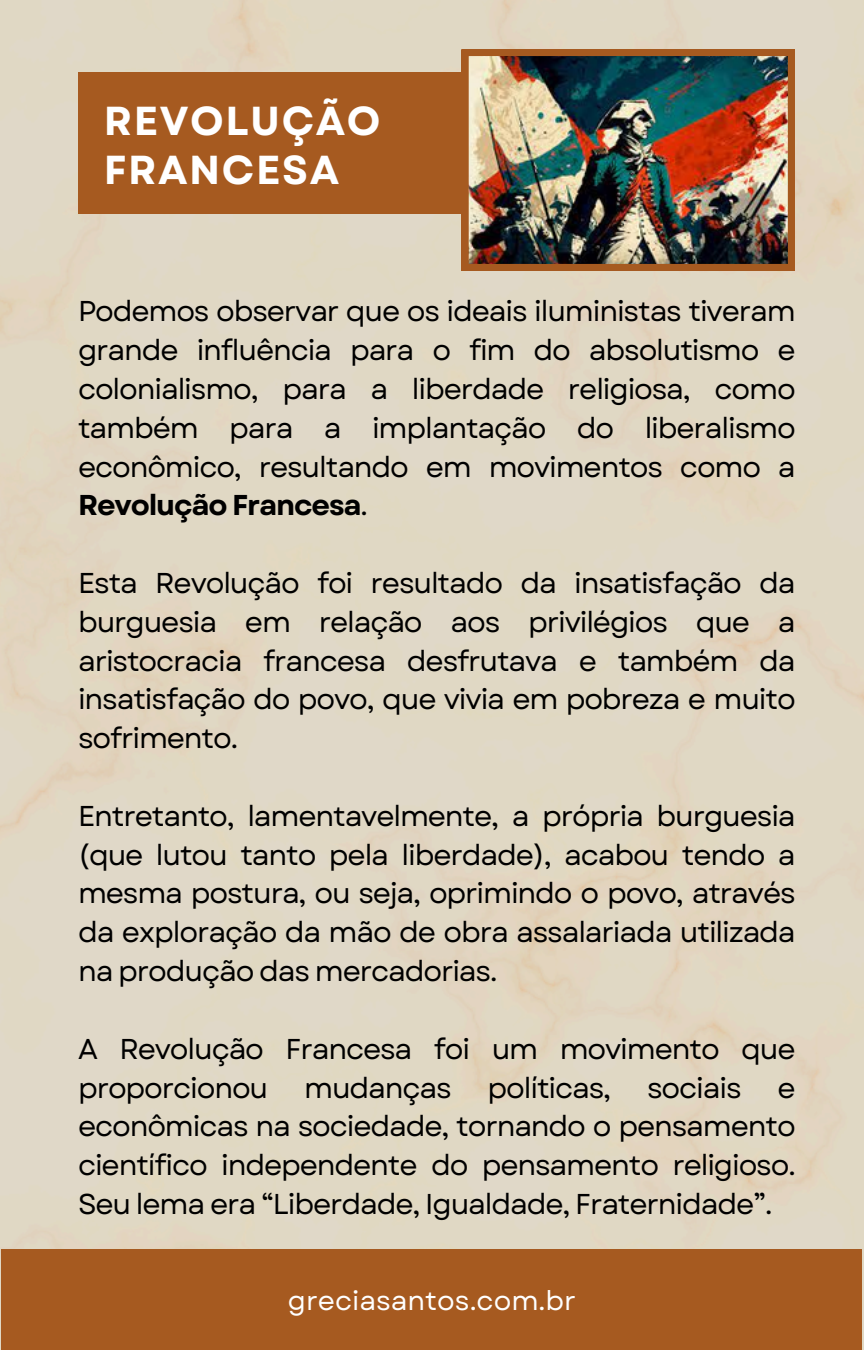
<style>
.page{position:relative;width:864px;height:1350px;background:#e0d8c4}
.page>*{position:absolute;margin:0;border:0;box-sizing:border-box;transform-origin:0 0}
.t1{font:700 40.5px/49.1px "Garet";letter-spacing:.04em;color:#fff}
.t2{font:28.57px/38.7px "Garet";letter-spacing:-.04em;color:#000;text-align:justify}
.t3{font:27px "Garet";color:#fff}
.s1{font-weight:700}
</style>
<div class="page">
<div style="left:2px;top:1249px;width:860px;height:101px;background:#a65a20"></div>
<div style="left:78px;top:72px;width:498px;height:141px;background:#a65a20"></div>
<img style="left:462px;top:49px;width:332px;height:221px">
<p class="t1" style="left:104px;top:96px;width:278px">REVOLUÇÃO<br>FRANCESA</p>
<h1 class="t2" style="left:78px;top:292px;width:719px">Podemos observar que os ideais iluministas tiveram grande influência para o fim do absolutismo e colonialismo, para a liberdade religiosa, como também para a implantação do liberalismo econômico, resultando em movimentos como a <span class="s1">Revolução Francesa</span>.</h1>
<p class="t2" style="left:78px;top:564px;width:719px">Esta Revolução foi resultado da insatisfação da burguesia em relação aos privilégios que a aristocracia francesa desfrutava e também da insatisfação do povo, que vivia em pobreza e muito sofrimento.</p>
<p class="t2" style="left:78px;top:797px;width:719px">Entretanto, lamentavelmente, a própria burguesia (que lutou tanto pela liberdade), acabou tendo a mesma postura, ou seja, oprimindo o povo, através da exploração da mão de obra assalariada utilizada na produção das mercadorias.</p>
<p class="t2" style="left:78px;top:1029px;width:719px">A Revolução Francesa foi um movimento que proporcionou</p>
<p class="t2" style="left:304px;top:1068px;width:149px">mudanças</p>
<p class="t2" style="left:488px;top:1068px;width:125px">políticas,</p>
<p class="t2" style="left:647px;top:1068px;width:96px">sociais</p>
<p class="t2" style="left:78px;top:1068px;width:719px;text-indent:699px">e econômicas na sociedade, tornando o pensamento científico independente do pensamento religioso.<br>Seu lema era “Liberdade, Igualdade, Fraternidade”.</p>
<p class="t3" style="left:288px;top:1281px;width:290px">greciasantos.com.br</p>
</div>
